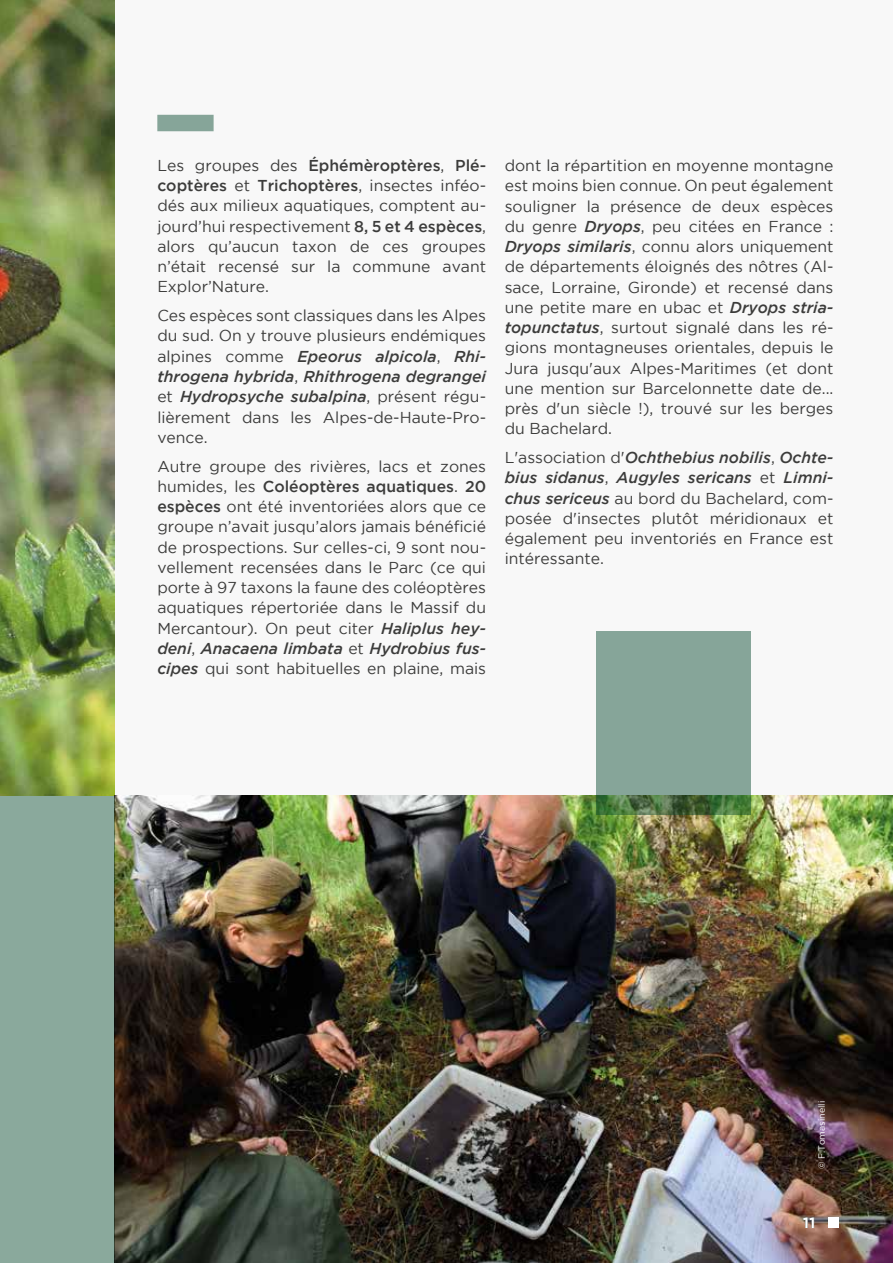
<style>
.page{position:relative;width:893px;height:1263px;background:#fff}
.page>*{position:absolute;margin:0;border:0;box-sizing:border-box;transform-origin:0 0}
.t1{font:15.75px/20.2px "Gotham";color:#3c3c3b;text-align:justify}
.t2{font:700 15px "Gotham";color:#fff}
.t3{font:9px "Gotham";color:#fff}
.s1{font-weight:500}
.s2{font-weight:500;font-style:italic}
</style>
<div class="page">
<div style="left:0;top:795px;width:115px;height:468px;background:#8aa99c"></div>
<div style="left:0;top:0;width:893px;height:795px;background:#f8f8f8"></div>
<img style="left:0;top:0;width:115px;height:795px">
<img style="left:115px;top:795px;width:778px;height:468px">
<div style="left:157px;top:115px;width:57px;height:16px;background:#86a599"></div>
<svg style="left:596px;top:631px;width:155px;height:184px;background:#7f9f8e"></svg>
<div style="left:828px;top:1216px;width:11px;height:11px;background:#fff"></div>
<p class="t1" style="left:157px;top:155px;width:330px">Les groupes des <span class="s1">Éphémèroptères</span>, <span class="s1">Plé&shy;coptères</span> et <span class="s1">Trichoptères</span>, insectes inféo&shy;dés aux milieux aquatiques, comptent au&shy;jourd’hui respectivement <span class="s1">8, 5 et 4 espèces</span>, alors qu’aucun taxon de ces groupes n’était recensé sur la commune avant Explor’Nature.</p>
<p class="t1" style="left:157px;top:305px;width:330px">Ces espèces sont classiques dans les Alpes du sud. On y trouve plusieurs endémiques alpines comme <span class="s2">Epeorus alpicola</span>, <span class="s2">Rhi&shy;throgena hybrida</span>, <span class="s2">Rhithrogena degrangei </span>et <span class="s2">Hydropsyche subalpina</span>, présent régu&shy;lièrement dans les Alpes-de-Haute-Pro&shy;vence.</p>
<p class="t1" style="left:157px;top:456px;width:330px">Autre groupe des rivières, lacs et zones humides, les <span class="s1">Coléoptères aquatiques</span>. <span class="s1">20 espèces</span> ont été inventoriées alors que ce groupe n’avait jusqu’alors jamais bénéficié de prospections. Sur celles-ci, 9 sont nou&shy;vellement recensées dans le Parc (ce qui porte à 97 taxons la faune des coléoptères aquatiques répertoriée dans le Massif du Mercantour). On peut citer <span class="s2">Haliplus hey&shy;deni</span>, <span class="s2">Anacaena limbata</span> et <span class="s2">Hydrobius fus&shy;cipes</span> qui sont habituelles en plaine, mais</p>
<p class="t1" style="left:505px;top:155px;width:330px">dont la répartition en moyenne montagne est moins bien connue. On peut également souligner la présence de deux espèces du genre <span class="s2">Dryops</span>, peu citées en France :<br><span class="s2">Dryops similaris</span>, connu alors uniquement de départements éloignés des nôtres (Al&shy;sace, Lorraine, Gironde) et recensé dans une petite mare en ubac et <span class="s2">Dryops stria&shy;topunctatus</span>, surtout signalé dans les ré&shy;gions montagneuses orientales, depuis le Jura jusqu'aux Alpes-Maritimes (et dont une mention sur Barcelonnette date de... près d'un siècle !), trouvé sur les berges du Bachelard.</p>
<p class="t1" style="left:505px;top:447px;width:330px">L'association d'<span class="s2">Ochthebius nobilis</span>, <span class="s2">Ochte&shy;bius sidanus</span>, <span class="s2">Augyles sericans</span> et <span class="s2">Limni&shy;chus sericeus</span> au bord du Bachelard, com&shy;posée d'insectes plutôt méridionaux et également peu inventoriés en France est intéressante.</p>
<p class="t3" style="left:817px;top:1169px;width:70px;rotate:-90deg">© F.Tomasinelli</p>
<p class="t2" style="left:803px;top:1213px;width:14px">11</p>
</div>
